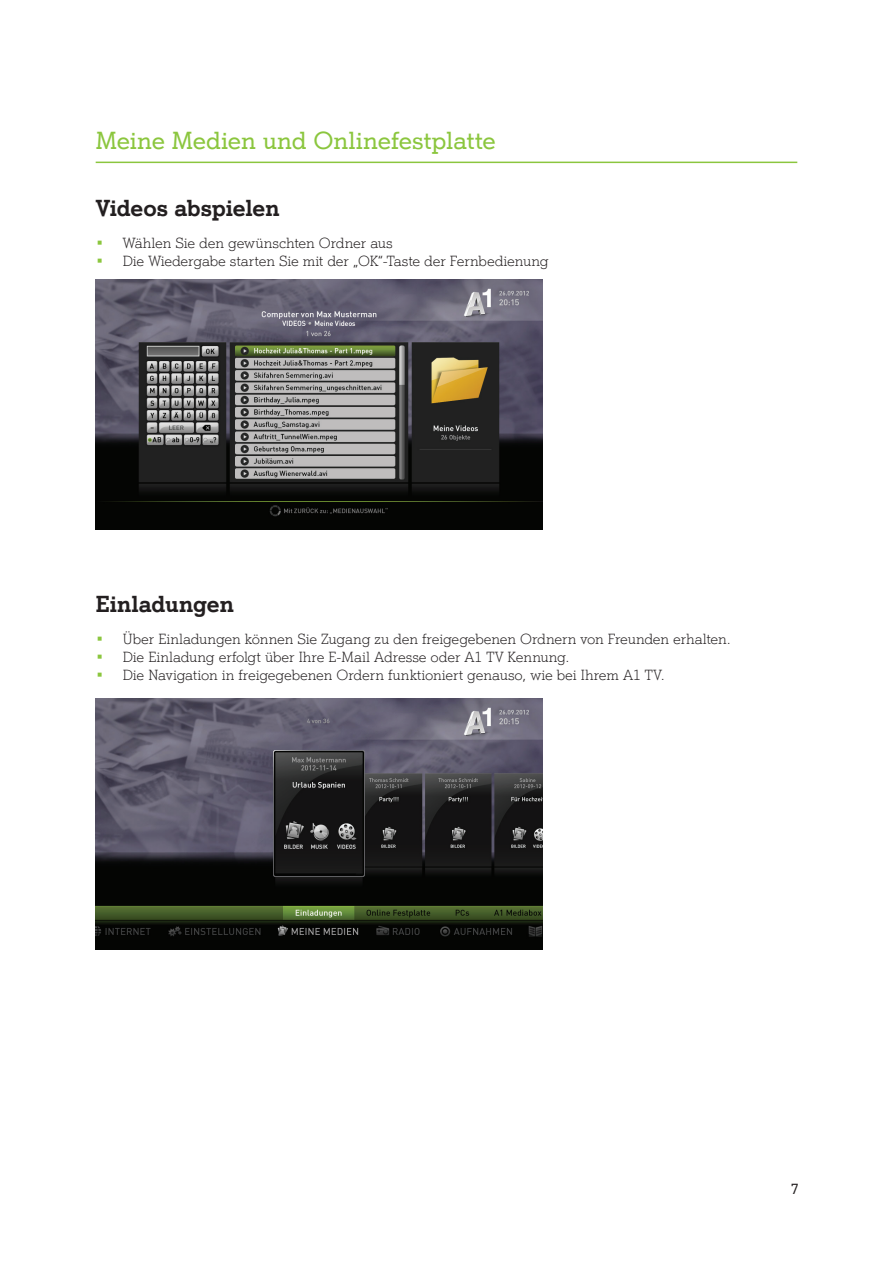
<style>
.page{position:relative;width:893px;height:1263px;background:#fff}
.page>*{position:absolute;margin:0;border:0;box-sizing:border-box;transform-origin:0 0}
.t1{font:500 24px "A1 Einfach";color:#8bc63e}
.t2{font:700 22.5px "A1 Einfach";letter-spacing:-.005em;color:#231f20}
.t3{font:14.25px "A1 Einfach Leicht";letter-spacing:-.005em;color:#231f20}
.t4{font:500 14.25px "A1 Einfach";color:#231f20}
.s1{color:#8bc63e}
</style>
<div class="page">
<hr style="left:96px;top:162px;width:701px;height:1px;background:#8bc63e">
<img style="left:96px;top:698px;width:446px;height:251px">
<img style="left:96px;top:280px;width:446px;height:249px">
<h1 class="t1" style="left:96px;top:125px;width:402px">Meine Medien und Onlinefestplatte</h1>
<h2 class="t2" style="left:96px;top:194px;width:185px">Videos abspielen</h2>
<p class="t3" style="left:96px;top:234px;width:299px"><span class="s1">•</span> Wählen Sie den gewünschten Ordner aus</p>
<p class="t3" style="left:96px;top:252px;width:455px"><span class="s1">•</span> Die Wiedergabe starten Sie mit der „OK“-Taste der Fernbedienung</p>
<h2 class="t2" style="left:96px;top:590px;width:140px">Einladungen</h2>
<p class="t3" style="left:96px;top:630px;width:636px"><span class="s1">•</span> Über Einladungen können Sie Zugang zu den freigegebenen Ordnern von Freunden erhalten.</p>
<p class="t3" style="left:96px;top:648px;width:475px"><span class="s1">•</span> Die Einladung erfolgt über Ihre E-Mail Adresse oder A1 TV Kennung.</p>
<p class="t3" style="left:96px;top:666px;width:571px"><span class="s1">•</span> Die Navigation in freigegebenen Ordern funktioniert genauso, wie bei Ihrem A1 TV.</p>
<p class="t4" style="left:791px;top:1180px;width:9px">7</p>
</div>
